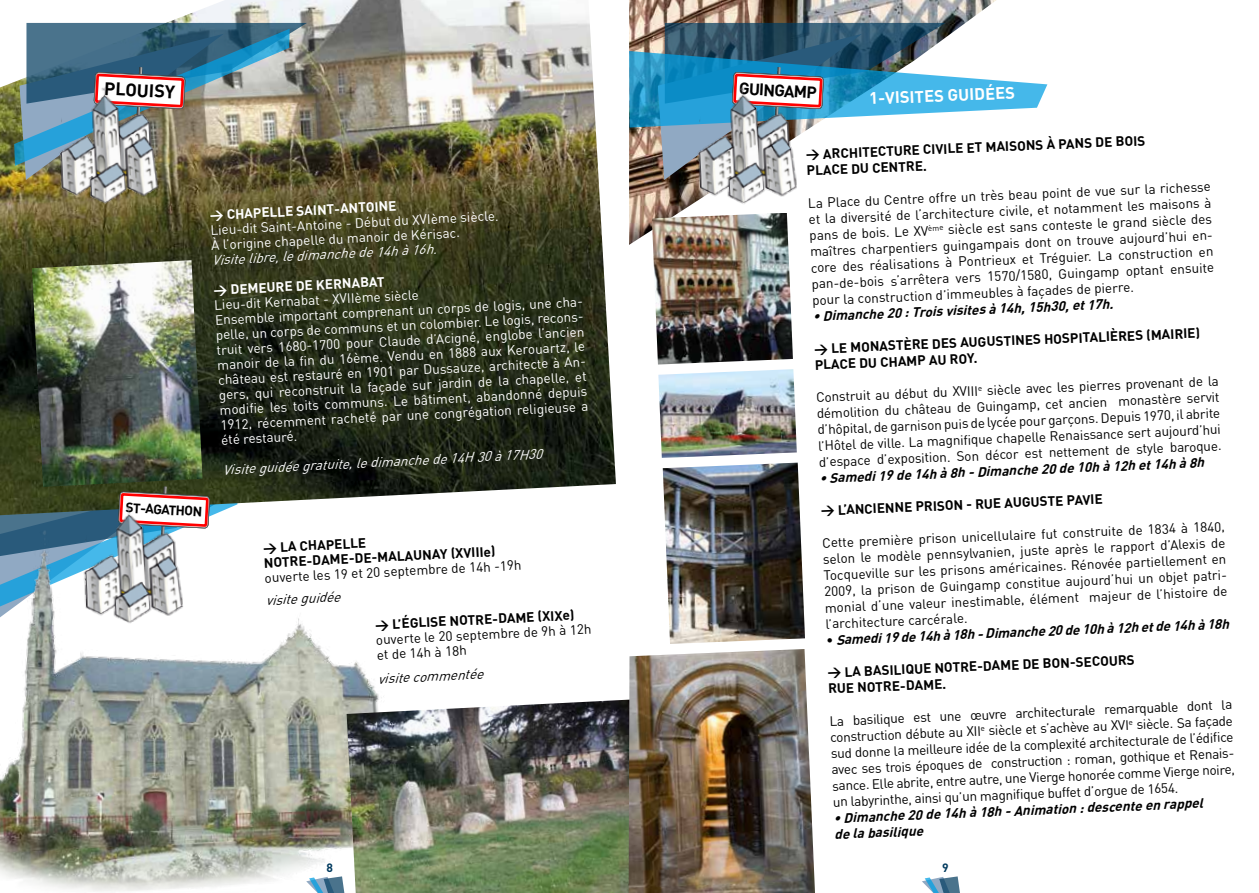
<style>
.page{position:relative;width:1259px;height:893px;background:#fff}
.page>*{position:absolute;margin:0;border:0;box-sizing:border-box;transform-origin:0 0}
.t1{font:700 18px "DIN";color:#000}
.t2{font:700 16.5px "DIN";color:#fff}
.t3{font:700 16.5px "DIN";color:#000}
.t4{font:13.5px/16.2px "DIN";color:#000;text-align:justify}
.t5{font:13.5px/15px "DIN";color:#fff}
.t6{font:700 13.5px/16.8px "DIN";color:#000}
.t7{font:italic 700 13.5px/17.1px "DIN";color:#000}
.t8{font:italic 13.5px "DIN";color:#fff}
.t9{font:700 13.5px "DIN";color:#fff}
.t10{font:italic 13.5px "DIN";color:#000}
.t11{font:700 12px "DIN";color:#003a5e}
.s1{font-weight:400;font-style:normal}
</style>
<div class="page">
<img style="left:0;top:618px;width:382px;height:274px">
<img style="left:347px;top:699px;width:281px;height:194px">
<img style="left:629px;top:0;width:367px;height:245px">
<img style="left:0;top:0;width:616px;height:503px">
<img style="left:32px;top:260px;width:170px;height:136px">
<img style="left:14px;top:0;width:293px;height:204px">
<img style="left:46px;top:75px;width:126px;height:143px">
<svg style="left:629px;top:23px;width:418px;height:181px"></svg>
<img style="left:684px;top:75px;width:126px;height:143px">
<img style="left:0;top:396px;width:255px;height:228px">
<img style="left:70px;top:494px;width:126px;height:144px">
<img style="left:652px;top:213px;width:141px;height:152px">
<img style="left:658px;top:369px;width:139px;height:89px">
<img style="left:663px;top:463px;width:142px;height:181px">
<img style="left:628px;top:649px;width:187px;height:244px">
<svg style="left:306px;top:876px;width:45px;height:17px"></svg>
<svg style="left:922px;top:876px;width:38px;height:17px"></svg>
<h1 class="t1" style="left:105px;top:77px;width:72px;rotate:3deg">PLOUISY</h1>
<p class="t3" style="left:740px;top:78px;width:79px;rotate:3deg">GUINGAMP</p>
<p class="t2" style="left:869px;top:87px;width:147px;rotate:-2deg">1-VISITES GUIDÉES</p>
<p class="t6" style="left:806px;top:144px;width:341px;rotate:-2deg">&gt; ARCHITECTURE CIVILE ET MAISONS À PANS DE BOIS<br>PLACE DU CENTRE.</p>
<p class="t4" style="left:808px;top:193px;width:406px;rotate:-2deg">La Place du Centre offre un très beau point de vue sur la richesse et la diversité de l’architecture civile, et notamment les maisons à pans de bois. Le XV<sup>ème</sup> siècle est sans conteste le grand siècle des maîtres charpentiers guingampais dont on trouve aujourd’hui en&shy;core des réalisations à Pontrieux et Tréguier. La construction en pan-de-bois s’arrêtera vers 1570/1580, Guingamp optant ensuite pour la construction d’immeubles à façades de pierre.</p>
<p class="t9" style="left:209px;top:206px;width:188px;rotate:-3deg">&gt; CHAPELLE SAINT-ANTOINE</p>
<p class="t5" style="left:210px;top:223px;width:290px;rotate:-3deg">Lieu-dit Saint-Antoine - Début du XVIème siècle.<br>À l’origine chapelle du manoir de Kérisac.</p>
<p class="t8" style="left:212px;top:252px;width:226px;rotate:-3deg">Visite libre, le dimanche de 14h à 16h.</p>
<p class="t9" style="left:213px;top:281px;width:173px;rotate:-3deg">&gt; DEMEURE DE KERNABAT</p>
<p class="t5" style="left:214px;top:297px;width:371px;rotate:-3deg">Lieu-dit Kernabat - XVIIème siècle<br>Ensemble important comprenant un corps de logis, une cha&shy;pelle, un corps de communs et un colombier. Le logis, recons&shy;truit vers 1680-1700 pour Claude d’Acigné, englobe l’ancien manoir de la fi n du 16ème. Vendu en 1888 aux Kerouartz, le château est restauré en 1901 par Dussauze, architecte à An&shy;gers, qui reconstruit la façade sur jardin de la chapelle, et modifi e les toits communs. Le bâtiment, abandonné depuis 1912, récemment racheté par une congrégation religieuse a été restauré.</p>
<p class="t8" style="left:222px;top:462px;width:321px;rotate:-3deg">Visite guidée gratuite, le dimanche de 14H 30 à 17H30</p>
<p class="t7" style="left:812px;top:306px;width:302px;rotate:-2deg">• Dimanche 20 : Trois visites à 14h, 15h30, et 17h.</p>
<p class="t6" style="left:814px;top:338px;width:388px;rotate:-2deg">&gt; LE MONASTÈRE DES AUGUSTINES HOSPITALIÈRES (MAIRIE)<br>PLACE DU CHAMP AU ROY.</p>
<p class="t4" style="left:816px;top:388px;width:405px;rotate:-2deg">Construit au début du XVIII<sup>e</sup> siècle avec les pierres provenant de la démolition du château de Guingamp, cet ancien monastère servit d’hôpital, de garnison puis de lycée pour garçons. Depuis 1970, il abrite l’Hôtel de ville. La magnifi que chapelle Renaissance sert aujourd’hui d’espace d’exposition. Son décor est nettement de style baroque.</p>
<p class="t7" style="left:819px;top:468px;width:386px;rotate:-2deg">• Samedi 19 de 14h à 8h - Dimanche 20 de 10h à 12h et 14h à 8h</p>
<p class="t6" style="left:820px;top:501px;width:284px;rotate:-2deg">&gt; L’ANCIENNE PRISON - RUE AUGUSTE PAVIE</p>
<p class="t4" style="left:822px;top:533px;width:406px;rotate:-2deg">Cette première prison unicellulaire fut construite de 1834 à 1840, selon le modèle pennsylvanien, juste après le rapport d’Alexis de Tocqueville sur les prisons américaines. Rénovée partiellement en 2009, la prison de Guingamp constitue aujourd’hui un objet patri&shy;monial d’une valeur inestimable, élément majeur de l’histoire de l’architecture carcérale.</p>
<p class="t6" style="left:126px;top:498px;width:78px;rotate:3deg">ST-AGATHON</p>
<p class="t6" style="left:263px;top:540px;width:233px;line-height:15.1px;rotate:-3deg">&gt; LA CHAPELLE<br>NOTRE-DAME-DE-MALAUNAY (XVIIIe)</p>
<p class="t4" style="left:264px;top:570px;width:259px;rotate:-3deg">ouverte les 19 et 20 septembre de 14h -19h</p>
<p class="t10" style="left:265px;top:592px;width:76px;rotate:-3deg">visite guidée</p>
<p class="t6" style="left:375px;top:616px;width:201px;rotate:-3deg">&gt; L’ÉGLISE NOTRE-DAME (XIXe)</p>
<p class="t7" style="left:826px;top:630px;width:404px;rotate:-2deg"><span class="s1">•</span> Samedi 19 de 14h à 18h - Dimanche 20 de 10h à 12h et de 14h à 18h</p>
<p class="t6" style="left:827px;top:662px;width:309px;rotate:-2deg">&gt; LA BASILIQUE NOTRE-DAME DE BON-SECOURS<br>RUE NOTRE-DAME.</p>
<p class="t4" style="left:829px;top:711px;width:406px;rotate:-2deg">La basilique est une œuvre architecturale remarquable dont la construction débute au XII<sup>e</sup> siècle et s’achève au XVI<sup>e</sup> siècle. Sa façade sud donne la meilleure idée de la complexité architecturale de l’édifi ce avec ses trois époques de construction : roman, gothique et Renais&shy;sance. Elle abrite, entre autre, une Vierge honorée comme Vierge noire, un labyrinthe, ainsi qu’un magnifi que buffet d’orgue de 1654.</p>
<p class="t4" style="left:375px;top:632px;width:217px;line-height:14.9px;rotate:-3deg">ouverte le 20 septembre de 9h à 12h et de 14h à 18h</p>
<p class="t10" style="left:377px;top:670px;width:107px;rotate:-3deg">visite commentée</p>
<p class="t7" style="left:833px;top:808px;width:371px;rotate:-2deg">• Dimanche 20 de 14h à 18h - Animation : descente en rappel de la basilique</p>
<p class="t11" style="left:326px;top:859px;width:8px">8</p>
<p class="t11" style="left:942px;top:859px;width:8px">9</p>
</div>
